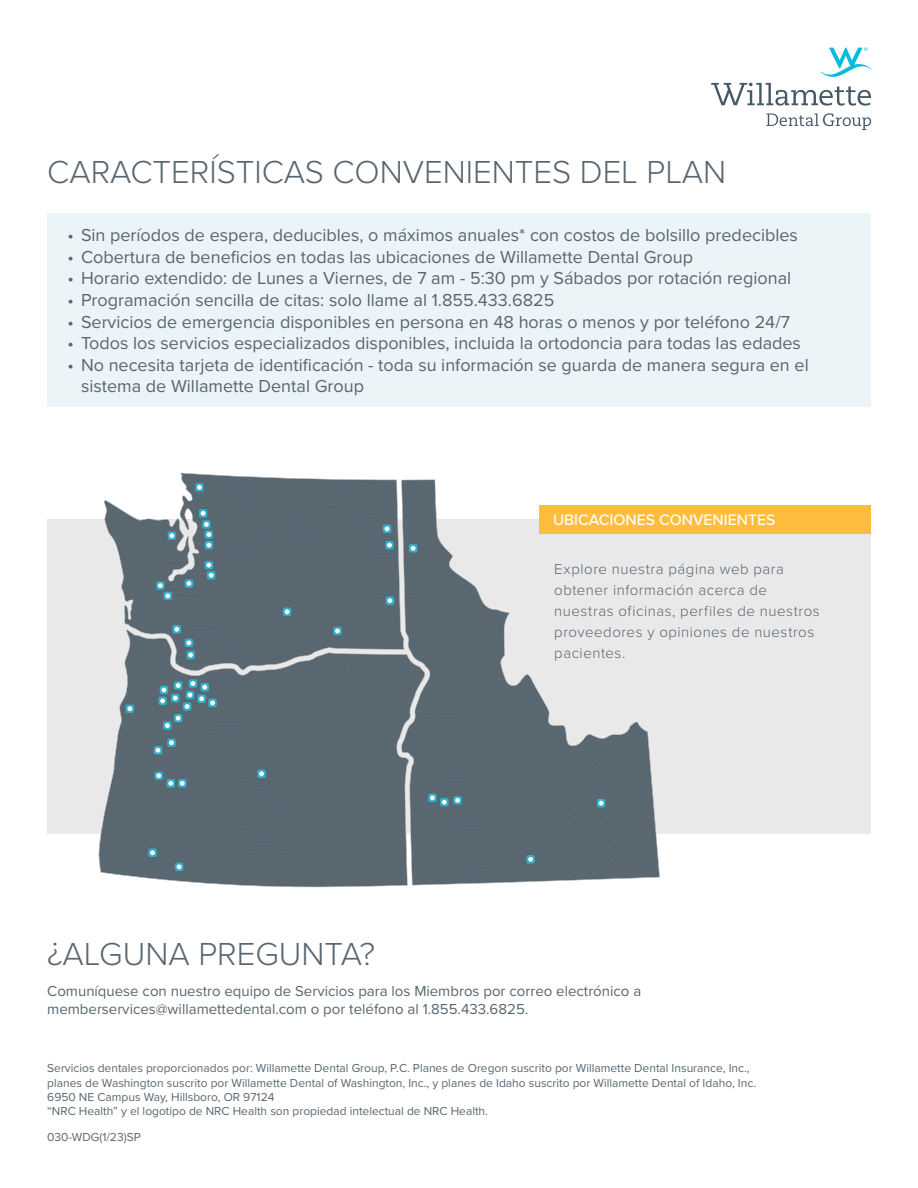
<style>
.page{position:relative;width:918px;height:1188px;background:#fff}
.page>*{position:absolute;margin:0;border:0;box-sizing:border-box;transform-origin:0 0}
.t1{font:300 33px "Proxima Nova";color:#596670}
.t2{font:18px/21.6px "Proxima Nova";color:#596670}
.t3{font:500 15.75px "Proxima Nova";color:#fff}
.t4{font:15px/18px "Proxima Nova";color:#596670}
.t5{font:300 15px/21px "Proxima Nova";letter-spacing:.035em;color:#596670}
.t6{font:12px/14.4px "Proxima Nova";color:#596670}
</style>
<div class="page">
<div style="left:47px;top:213px;width:824px;height:193px;background:#ebf4f7"></div>
<svg style="left:711px;top:83px;width:160px;height:23px"></svg>
<svg style="left:766px;top:113px;width:105px;height:17px"></svg>
<svg style="left:821px;top:47px;width:50px;height:30px"></svg>
<div style="left:47px;top:520px;width:824px;height:314px;background:#e9e9ea"></div>
<svg style="left:405px;top:480px;width:255px;height:405px;fill:#5a6c77"></svg>
<svg style="left:99px;top:630px;width:326px;height:257px;background:#65717b"></svg>
<svg style="left:174px;top:714px;width:8px;height:8px"></svg>
<svg style="left:176px;top:716px;width:5px;height:5px"></svg>
<svg style="left:174px;top:681px;width:8px;height:9px"></svg>
<svg style="left:176px;top:683px;width:5px;height:5px"></svg>
<svg style="left:171px;top:694px;width:9px;height:8px"></svg>
<svg style="left:173px;top:696px;width:5px;height:4px"></svg>
<svg style="left:160px;top:686px;width:8px;height:8px"></svg>
<svg style="left:161px;top:688px;width:5px;height:4px"></svg>
<svg style="left:158px;top:697px;width:9px;height:8px"></svg>
<svg style="left:160px;top:698px;width:5px;height:5px"></svg>
<svg style="left:189px;top:679px;width:8px;height:9px"></svg>
<svg style="left:190px;top:681px;width:5px;height:5px"></svg>
<svg style="left:186px;top:691px;width:8px;height:8px"></svg>
<svg style="left:188px;top:692px;width:4px;height:5px"></svg>
<svg style="left:201px;top:683px;width:8px;height:8px"></svg>
<svg style="left:202px;top:685px;width:5px;height:5px"></svg>
<div style="left:197px;top:695px;width:9px;height:8px;background:#32afc8;border-radius:2px"></div>
<svg style="left:199px;top:696px;width:5px;height:5px"></svg>
<svg style="left:208px;top:699px;width:9px;height:8px"></svg>
<svg style="left:210px;top:700px;width:5px;height:5px"></svg>
<svg style="left:183px;top:702px;width:8px;height:9px"></svg>
<svg style="left:185px;top:704px;width:5px;height:5px"></svg>
<div style="left:257px;top:770px;width:9px;height:8px;background:#32afc8;border-radius:2px"></div>
<svg style="left:259px;top:771px;width:5px;height:5px"></svg>
<svg style="left:440px;top:798px;width:9px;height:8px"></svg>
<svg style="left:442px;top:800px;width:5px;height:5px"></svg>
<div style="left:453px;top:796px;width:9px;height:9px;background:#32afc8;border-radius:2px"></div>
<svg style="left:455px;top:798px;width:5px;height:5px"></svg>
<svg style="left:597px;top:799px;width:8px;height:8px"></svg>
<svg style="left:599px;top:801px;width:5px;height:5px"></svg>
<div style="left:526px;top:855px;width:9px;height:9px;background:#32afc8;border-radius:2px"></div>
<svg style="left:528px;top:857px;width:5px;height:5px"></svg>
<div style="left:163px;top:721px;width:9px;height:9px;background:#32afc8;border-radius:2px"></div>
<svg style="left:165px;top:723px;width:5px;height:5px"></svg>
<div style="left:167px;top:738px;width:9px;height:9px;background:#32afc8;border-radius:2px"></div>
<svg style="left:169px;top:740px;width:5px;height:5px"></svg>
<div style="left:178px;top:779px;width:9px;height:9px;background:#32afc8;border-radius:2px"></div>
<svg style="left:180px;top:781px;width:5px;height:5px"></svg>
<div style="left:148px;top:849px;width:9px;height:8px;background:#32afc8;border-radius:2px"></div>
<svg style="left:150px;top:850px;width:5px;height:5px"></svg>
<svg style="left:175px;top:863px;width:8px;height:8px"></svg>
<svg style="left:177px;top:864px;width:5px;height:5px"></svg>
<div style="left:167px;top:779px;width:8px;height:9px;background:#32afc8;border-radius:2px"></div>
<svg style="left:168px;top:781px;width:5px;height:5px"></svg>
<div style="left:154px;top:771px;width:9px;height:9px;background:#32afc8;border-radius:2px"></div>
<svg style="left:156px;top:773px;width:5px;height:5px"></svg>
<svg style="left:154px;top:746px;width:8px;height:8px"></svg>
<svg style="left:155px;top:748px;width:5px;height:5px"></svg>
<svg style="left:105px;top:474px;width:300px;height:197px"></svg>
<svg style="left:409px;top:544px;width:8px;height:9px"></svg>
<svg style="left:411px;top:546px;width:5px;height:5px"></svg>
<svg style="left:126px;top:704px;width:8px;height:9px"></svg>
<svg style="left:127px;top:706px;width:5px;height:5px"></svg>
<svg style="left:428px;top:794px;width:9px;height:8px"></svg>
<svg style="left:430px;top:795px;width:5px;height:5px"></svg>
<div style="left:540px;top:505px;width:331px;height:28px;background:#febd3d"></div>
<p class="t1" style="left:47px;top:147px;width:681px">CARACTERÍSTICAS CONVENIENTES DEL PLAN</p>
<p class="t2" style="left:68px;top:224px;width:732px">• Sin períodos de espera, deducibles, o máximos anuales* con costos de bolsillo predecibles</p>
<p class="t2" style="left:68px;top:245px;width:627px">• Cobertura de beneficios en todas las ubicaciones de Willamette Dental Group</p>
<p class="t2" style="left:68px;top:267px;width:725px">• Horario extendido: de Lunes a Viernes, de 7 am - 5:30 pm y Sábados por rotación regional</p>
<p class="t2" style="left:68px;top:288px;width:488px">• Programación sencilla de citas: solo llame al 1.855.433.6825</p>
<p class="t2" style="left:68px;top:310px;width:724px">• Servicios de emergencia disponibles en persona en 48 horas o menos y por teléfono 24/7</p>
<p class="t2" style="left:68px;top:332px;width:735px">• Todos los servicios especializados disponibles, incluida la ortodoncia para todas las edades</p>
<p class="t2" style="left:81px;top:353px;width:729px;text-indent:-14px">• No necesita tarjeta de identificación - toda su información se guarda de manera segura en el sistema de Willamette Dental Group</p>
<p class="t3" style="left:553px;top:508px;width:224px">UBICACIONES CONVENIENTES</p>
<p class="t5" style="left:554px;top:558px;width:267px">Explore nuestra página web para obtener información acerca de nuestras oficinas, perfiles de nuestros proveedores y opiniones de nuestros pacientes.</p>
<p class="t1" style="left:47px;top:929px;width:329px">¿ALGUNA PREGUNTA?</p>
<p class="t4" style="left:47px;top:981px;width:596px">Comuníquese con nuestro equipo de Servicios para los Miembros por correo electrónico a memberservices@willamettedental.com o por teléfono al 1.855.433.6825.</p>
<p class="t6" style="left:47px;top:1060px;width:710px">Servicios dentales proporcionados por: Willamette Dental Group, P.C. Planes de Oregon suscrito por Willamette Dental Insurance, Inc., planes de Washington suscrito por Willamette Dental of Washington, Inc., y planes de Idaho suscrito por Willamette Dental of Idaho, Inc.<br>6950 NE Campus Way, Hillsboro, OR 97124</p>
<p class="t6" style="left:47px;top:1104px;width:442px">“NRC Health” y el logotipo de NRC Health son propiedad intelectual de NRC Health.</p>
<p class="t6" style="left:47px;top:1130px;width:95px">030-WDG(1/23)SP</p>
</div>
